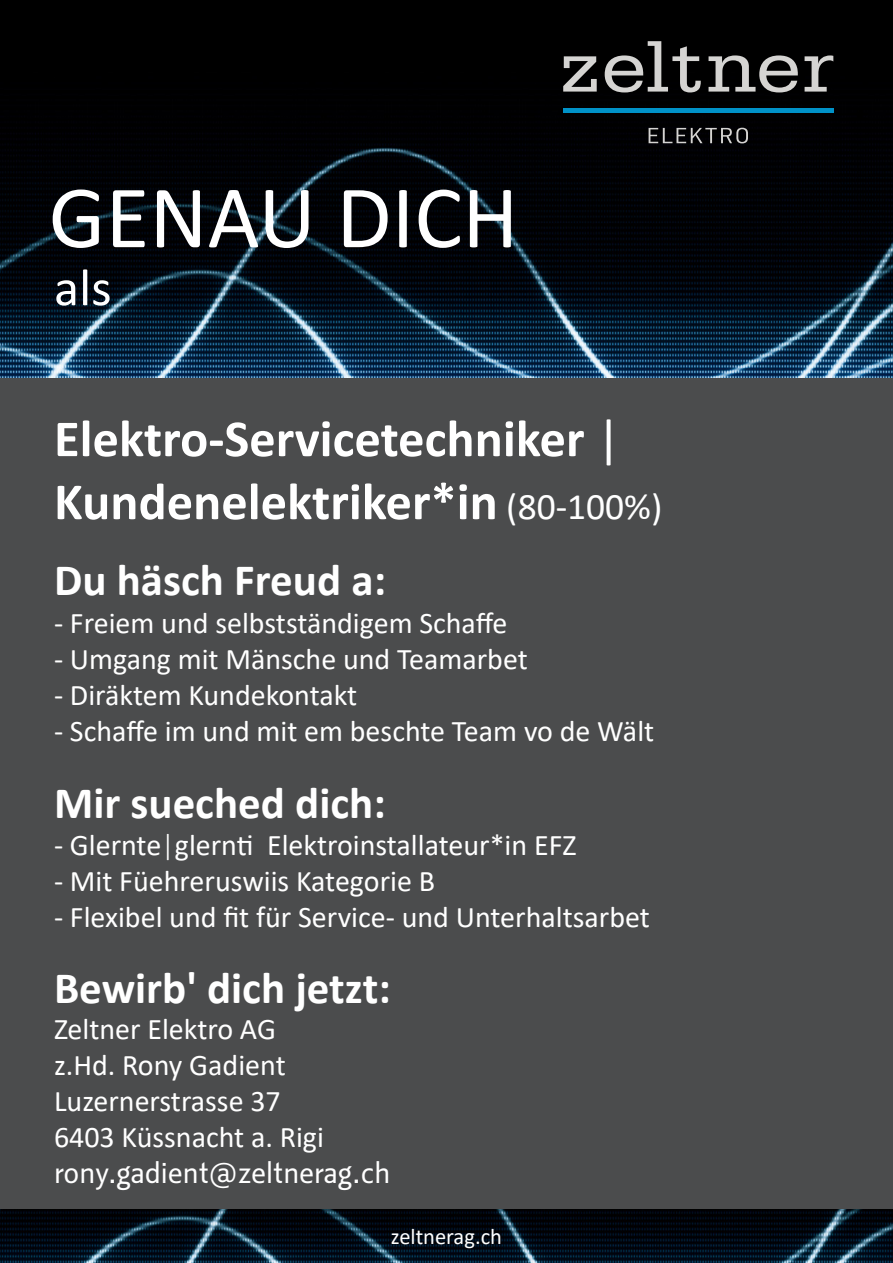
<style>
.page{position:relative;width:893px;height:1263px;background:#fff}
.page>*{position:absolute;margin:0;border:0;box-sizing:border-box;transform-origin:0 0}
.t1{font:90px "Calibri";color:#fff}
.t2{font:700 52.5px "Calibri";color:#fff}
.t3{font:52.5px "Calibri";color:#fff}
.t4{font:700 45px "Calibri";color:#fff}
.t5{font:30px/36px "Calibri";color:#fff}
.t6{font:30px "Kranto";color:#fff}
.t7{font:22.5px "Calibri";color:#fff}
.s1{font-weight:400}
.s2{font-weight:400;font-size:37.5px}
.s3{font-weight:300}
</style>
<div class="page">
<img style="left:0;top:0;width:893px;height:378px">
<img style="left:0;top:1209px;width:893px;height:54px">
<div style="left:0;top:378px;width:893px;height:831px;background:#4b4c4d"></div>
<svg style="left:563px;top:56px;width:34px;height:36px"></svg>
<svg style="left:605px;top:41px;width:96px;height:51px;background:#454544"></svg>
<svg style="left:708px;top:55px;width:90px;height:37px;background:#5a5a59"></svg>
<svg style="left:805px;top:55px;width:28px;height:37px"></svg>
<hr style="left:563px;top:108px;width:270px;height:4px;background:#0092c8">
<svg style="left:649px;top:128px;width:99px;height:15px"></svg>
<p class="t1" style="left:49px;top:155px;width:471px">GENAU DICH</p>
<p class="t3" style="left:54px;top:251px;width:59px">als</p>
<p class="t2" style="left:54px;top:402px;width:568px">Elektro-Servicetechniker <span class="s1">|</span></p>
<p class="t2" style="left:54px;top:465px;width:610px">Kundenelektriker*in <span class="s2">(80-100%)</span></p>
<p class="t4" style="left:54px;top:548px;width:334px">Du häsch Freud a:</p>
<p class="t5" style="left:54px;top:604px;width:455px">- Freiem und selbstständigem Schaffe</p>
<p class="t5" style="left:54px;top:640px;width:475px">- Umgang mit Mänsche und Teamarbet</p>
<p class="t5" style="left:54px;top:676px;width:305px">- Diräktem Kundekontakt</p>
<p class="t5" style="left:54px;top:712px;width:602px">- Schaffe im und mit em beschte Team vo de Wält</p>
<p class="t4" style="left:54px;top:771px;width:333px">Mir sueched dich:</p>
<p class="t5" style="left:54px;top:826px;width:524px">- Glernte<span class="s3">|</span>glernti Elektroinstallateur*in EFZ</p>
<p class="t5" style="left:54px;top:862px;width:383px">- Mit Füehreruswiis Kategorie B</p>
<p class="t5" style="left:54px;top:898px;width:597px">- Flexibel und fit für Service- und Unterhaltsarbet</p>
<p class="t4" style="left:54px;top:956px;width:338px">Bewirb' dich jetzt:</p>
<p class="t5" style="left:54px;top:1010px;width:233px">Zeltner Elektro AG z.Hd. Rony Gadient</p>
<p class="t5" style="left:54px;top:1082px;width:228px">Luzernerstrasse 37</p>
<p class="t5" style="left:54px;top:1118px;width:271px">6403 Küssnacht a. Rigi</p>
<p class="t6" style="left:54px;top:1153px;width:338px">rony.gadient@zeltnerag.ch</p>
<p class="t7" style="left:391px;top:1220px;width:113px">zeltnerag.ch</p>
</div>
